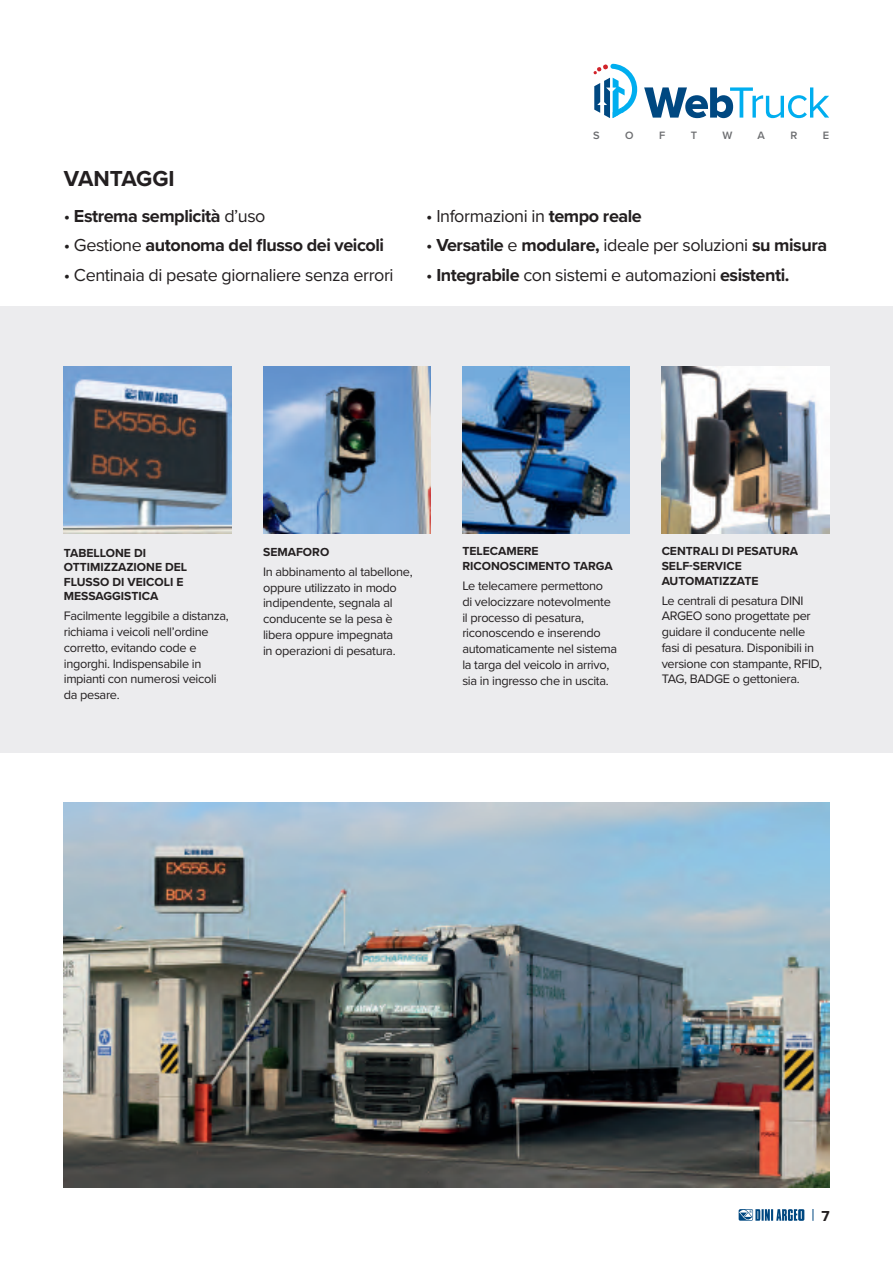
<style>
.page{position:relative;width:893px;height:1263px;background:#fff}
.page>*{position:absolute;margin:0;border:0;box-sizing:border-box;transform-origin:0 0}
.t1{font:700 22.5px "Proxima Nova";color:#231f20}
.t2{font:18px "Proxima Nova";letter-spacing:-.025em;color:#231f20}
.t3{font:700 18px "Proxima Nova";letter-spacing:-.025em;color:#231f20}
.t4{font:700 15px "Proxima Nova";color:#231f20}
.t5{font:12.75px/15.8px "Proxima Nova";letter-spacing:-.025em;color:#231f20}
.t6{font:700 12.15px/14.5px "Proxima Nova";color:#231f20}
.t7{font:600 11.1px "Proxima Nova";color:#6c6d70}
.s1{font-weight:400}
.s2{font-weight:700}
</style>
<div class="page">
<svg style="left:813px;top:1209px;width:1px;height:12px"></svg>
<svg style="left:739px;top:1209px;width:65px;height:12px"></svg>
<div style="left:0;top:306px;width:893px;height:446px;background:#ececee"></div>
<svg style="left:644px;top:87px;width:185px;height:31px"></svg>
<svg style="left:593px;top:64px;width:44px;height:54px"></svg>
<img style="left:64px;top:366px;width:167px;height:168px">
<img style="left:462px;top:366px;width:168px;height:168px">
<img style="left:263px;top:366px;width:168px;height:168px">
<img style="left:662px;top:366px;width:167px;height:168px">
<img style="left:64px;top:803px;width:765px;height:384px">
<h1 class="t1" style="left:64px;top:161px;width:112px">VANTAGGI</h1>
<h2 class="t3" style="left:64px;top:202px;width:203px"><span class="s1">•</span> Estrema semplicità <span class="s1">d’uso</span></h2>
<h2 class="t3" style="left:64px;top:232px;width:322px"><span class="s1">• Gestione</span> autonoma del flusso dei veicoli</h2>
<h2 class="t2" style="left:64px;top:261px;width:331px">• Centinaia di pesate giornaliere senza errori</h2>
<p class="t7" style="left:593px;top:127px;width:8px">S</p>
<p class="t7" style="left:625px;top:127px;width:10px">O</p>
<p class="t7" style="left:659px;top:127px;width:8px">F</p>
<p class="t7" style="left:691px;top:127px;width:8px">T</p>
<p class="t7" style="left:723px;top:127px;width:11px">W</p>
<p class="t7" style="left:757px;top:127px;width:9px">A</p>
<p class="t7" style="left:790px;top:127px;width:8px">R</p>
<p class="t7" style="left:823px;top:127px;width:8px">E</p>
<h2 class="t2" style="left:426px;top:202px;width:217px">• Informazioni in <span class="s2">tempo reale</span></h2>
<h2 class="t3" style="left:426px;top:232px;width:402px"><span class="s1">•</span> Versatile <span class="s1">e</span> modulare, <span class="s1">ideale per soluzioni</span> su misura</h2>
<h2 class="t2" style="left:426px;top:261px;width:365px">• <span class="s2">Integrabile</span> con sistemi e automazioni <span class="s2">esistenti.</span></h2>
<p class="t6" style="left:64px;top:545px;width:125px">TABELLONE DI<br>OTTIMIZZAZIONE DEL<br>FLUSSO DI VEICOLI E<br>MESSAGGISTICA</p>
<p class="t5" style="left:64px;top:608px;width:167px">Facilmente leggibile a distanza, richiama i veicoli nell’ordine corretto, evitando code e ingorghi. Indispensabile in impianti con numerosi veicoli da pesare.</p>
<p class="t6" style="left:263px;top:544px;width:68px">SEMAFORO</p>
<p class="t5" style="left:263px;top:563px;width:151px">In abbinamento al tabellone, oppure utilizzato in modo indipendente, segnala al conducente se la pesa è libera oppure impegnata<br>in operazioni di pesatura.</p>
<p class="t6" style="left:462px;top:544px;width:152px">TELECAMERE<br>RICONOSCIMENTO TARGA</p>
<p class="t5" style="left:462px;top:577px;width:156px">Le telecamere permettono<br>di velocizzare notevolmente il processo di pesatura, riconoscendo e inserendo automaticamente nel sistema la targa del veicolo in arrivo, sia in ingresso che in uscita.</p>
<p class="t6" style="left:662px;top:544px;width:138px">CENTRALI DI PESATURA<br>SELF-SERVICE<br>AUTOMATIZZATE</p>
<p class="t5" style="left:662px;top:592px;width:162px">Le centrali di pesatura DINI<br>ARGEO sono progettate per guidare il conducente nelle fasi di pesatura. Disponibili in versione con stampante, RFID,<br>TAG, BADGE o gettoniera.</p>
<p class="t4" style="left:821px;top:1204px;width:10px">7</p>
</div>
